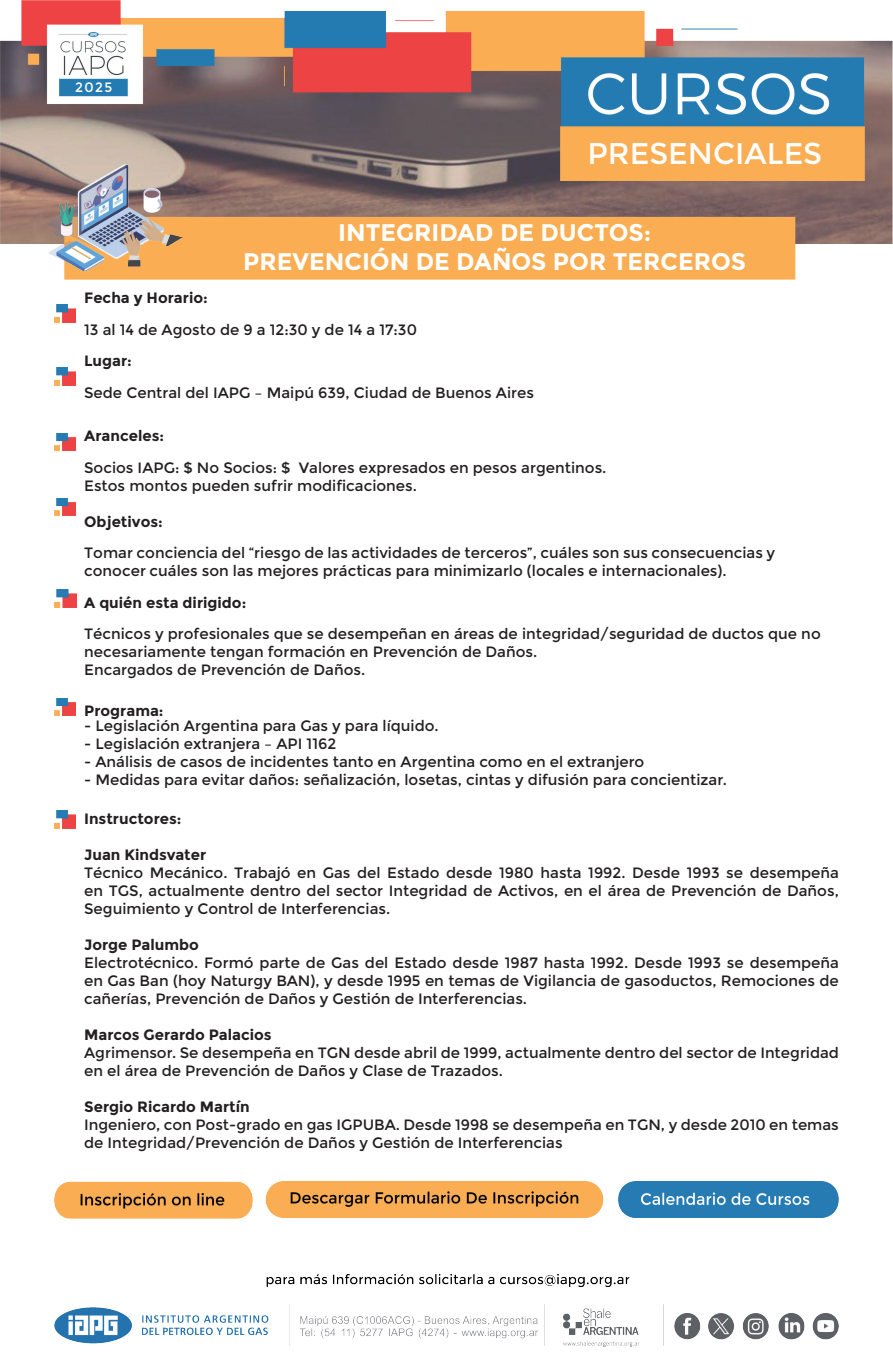
<style>
.page{position:relative;width:893px;height:1361px;background:#fff}
.page>*{position:absolute;margin:0;border:0;box-sizing:border-box;transform-origin:0 0}
.t1{font:30px "Montserrat";color:#fff}
.t2{font:700 24px/28.8px "Montserrat";color:#fff;text-align:center}
.t3{font:15px/18px "Montserrat";color:#231f20}
.t4{font:700 15px "Montserrat";color:#231f20}
.t5{font:13.5px "Montserrat";color:#fff}
</style>
<div class="page">
<img style="left:0;top:0;width:893px;height:243px">
<img style="left:54px;top:305px;width:22px;height:17px">
<img style="left:54px;top:498px;width:22px;height:18px">
<img style="left:55px;top:589px;width:21px;height:18px">
<img style="left:54px;top:698px;width:22px;height:18px">
<img style="left:54px;top:811px;width:22px;height:17px">
<div style="left:560px;top:126px;width:305px;height:55px;background:#faad52;border:2px solid #faad52"></div>
<img style="left:54px;top:368px;width:22px;height:17px">
<img style="left:54px;top:433px;width:22px;height:18px">
<img style="left:54px;top:1304px;width:785px;height:42px">
<img style="left:54px;top:1181px;width:785px;height:106px">
<div style="left:64px;top:217px;width:731px;height:63px;background:#faad52;border:2px solid #faad52"></div>
<img style="left:49px;top:165px;width:134px;height:105px">
<p class="t5" style="left:75px;top:80px;width:39px">2025</p>
<h1 class="t1" style="left:587px;top:136px;width:236px">PRESENCIALES</h1>
<h2 class="t2" style="left:243px;top:218px;width:504px">INTEGRIDAD DE DUCTOS:<br>PREVENCIÓN DE DAÑOS POR TERCEROS</h2>
<p class="t4" style="left:84px;top:289px;width:125px">Fecha y Horario:</p>
<p class="t3" style="left:84px;top:321px;width:334px">13 al 14 de Agosto de 9 a 12:30 y de 14 a 17:30</p>
<p class="t4" style="left:84px;top:352px;width:49px">Lugar:</p>
<p class="t3" style="left:84px;top:384px;width:451px">Sede Central del IAPG – Maipú 639, Ciudad de Buenos Aires</p>
<p class="t4" style="left:84px;top:427px;width:81px">Aranceles:</p>
<p class="t3" style="left:84px;top:459px;width:524px">Socios IAPG: $ No Socios: $ Valores expresados en pesos argentinos.<br>Estos montos pueden sufrir modificaciones.</p>
<p class="t4" style="left:84px;top:512px;width:80px">Objetivos:</p>
<p class="t3" style="left:84px;top:544px;width:692px">Tomar conciencia del “riesgo de las actividades de terceros”, cuáles son sus consecuencias y conocer cuáles son las mejores prácticas para minimizarlo (locales e internacionales).</p>
<p class="t4" style="left:84px;top:593px;width:164px">A quién esta dirigido:</p>
<p class="t3" style="left:84px;top:625px;width:738px">Técnicos y profesionales que se desempeñan en áreas de integridad/seguridad de ductos que no necesariamente tengan formación en Prevención de Daños.<br>Encargados de Prevención de Daños.</p>
<p class="t4" style="left:84px;top:702px;width:81px">Programa:</p>
<p class="t3" style="left:84px;top:716px;width:356px">- Legislación Argentina para Gas y para líquido.</p>
<p class="t3" style="left:84px;top:734px;width:253px">- Legislación extranjera – API 1162</p>
<p class="t3" style="left:84px;top:752px;width:562px">- Análisis de casos de incidentes tanto en Argentina como en el extranjero</p>
<p class="t3" style="left:84px;top:770px;width:644px">- Medidas para evitar daños: señalización, losetas, cintas y difusión para concientizar.</p>
<p class="t4" style="left:84px;top:810px;width:99px">Instructores:</p>
<p class="t4" style="left:84px;top:846px;width:124px">Juan Kindsvater</p>
<p class="t3" style="left:84px;top:864px;width:756px;text-align:justify">Técnico Mecánico. Trabajó en Gas del Estado desde 1980 hasta 1992. Desde 1993 se desempeña en TGS, actualmente dentro del sector Integridad de Activos, en el área de Prevención de Daños, Seguimiento y Control de Interferencias.</p>
<p class="t4" style="left:84px;top:936px;width:116px">Jorge Palumbo</p>
<p class="t3" style="left:84px;top:954px;width:756px;text-align:justify">Electrotécnico. Formó parte de Gas del Estado desde 1987 hasta 1992. Desde 1993 se desempeña en Gas Ban (hoy Naturgy BAN), y desde 1995 en temas de Vigilancia de gasoductos, Remociones de cañerías, Prevención de Daños y Gestión de Interferencias.</p>
<p class="t4" style="left:84px;top:1026px;width:189px">Marcos Gerardo Palacios</p>
<p class="t3" style="left:84px;top:1044px;width:756px">Agrimensor. Se desempeña en TGN desde abril de 1999, actualmente dentro del sector de Integridad en el área de Prevención de Daños y Clase de Trazados.</p>
<p class="t4" style="left:84px;top:1098px;width:167px">Sergio Ricardo Martín</p>
<p class="t3" style="left:84px;top:1116px;width:756px">Ingeniero, con Post-grado en gas IGPUBA. Desde 1998 se desempeña en TGN, y desde 2010 en temas de Integridad/Prevención de Daños y Gestión de Interferencias</p>
</div>
